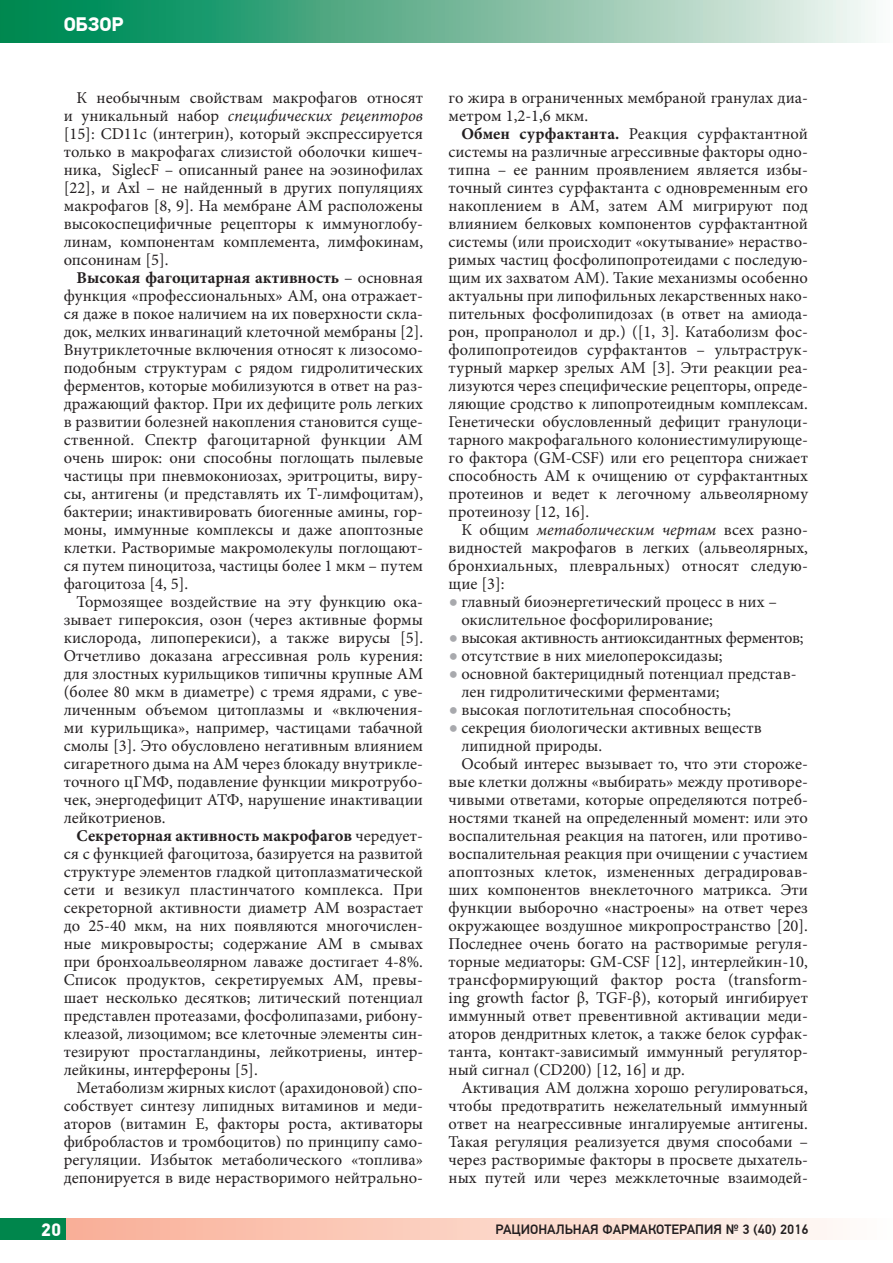
<style>
.page{position:relative;width:893px;height:1263px;background:#fff}
.page>*{position:absolute;margin:0;border:0;box-sizing:border-box;transform-origin:0 0}
.t1{font:700 19.5px "PF Din Text Pro";color:#fff}
.t2{font:700 18px "PF Din Text Pro";color:#fff}
.t3{font:16.5px/18px "Minion Pro";color:#231f20;text-align:justify}
.t4{font:16.5px "Minion Pro";letter-spacing:-.02em;color:#231f20}
.t5{font:500 13.5px "PF Din Text Pro";color:#231f20}
.s1{font-style:italic}
.s2{font-weight:700}
.s3{font-size:25.5px;color:#a8a9ad}
</style>
<div class="page">
<div style="left:43px;top:1218px;width:850px;height:21px;background:linear-gradient(to right,#f6ab91,#fffdfa)"></div>
<div style="left:0;top:1218px;width:65px;height:21px;background:#00864c"></div>
<div style="left:0;top:0;width:893px;height:43px;background:linear-gradient(to right,#007f46,#f9f4f1)"></div>
<p class="t1" style="left:64px;top:12px;width:61px">обзор</p>
<p class="t3" style="left:64px;top:89px;width:361px;text-indent:13px">К необычным свойствам макрофагов относят и уникальный набор <span class="s1">специфических рецепторов </span>[15]: СD11c (интегрин), который экспрессируется только в макрофагах слизистой оболочки кишеч&shy;ника, SiglecF – описанный ранее на эозинофилах [22], и Аxl – не найденный в других популяциях макрофагов [8, 9]. На мембране АМ расположены высокоспецифичные рецепторы к иммуноглобу&shy;линам, компонентам комплемента, лимфокинам, опсонинам [5].</p>
<p class="t3" style="left:64px;top:269px;width:361px;text-indent:13px"><span class="s2">Высокая фагоцитарная активность</span> – основная функция «профессиональных» АМ, она отражает&shy;ся даже в покое наличием на их поверхности скла&shy;док, мелких инвагинаций клеточной мембраны [2].<br>Внутриклеточные включения относят к лизосомо&shy;подобным структурам с рядом гидролитических ферментов, которые мобилизуются в ответ на раз&shy;дражающий фактор. При их дефиците роль легких в развитии болезней накопления становится суще&shy;ственной. Спектр фагоцитарной функции АМ очень широк: они способны поглощать пылевые частицы при пневмокониозах, эритроциты, виру&shy;сы, антигены (и представлять их Т-лимфоцитам), бактерии; инактивировать биогенные амины, гор&shy;моны, иммунные комплексы и даже апоптозные клетки. Растворимые макромолекулы поглощают&shy;ся путем пиноцитоза, частицы более 1 мкм – путем фагоцитоза [4, 5].</p>
<p class="t3" style="left:64px;top:593px;width:361px;text-indent:13px">Тормозящее воздействие на эту функцию ока&shy;зывает гипероксия, озон (через активные формы кислорода, липоперекиси), а также вирусы [5].<br>Отчетливо доказана агрессивная роль курения: для злостных курильщиков типичны крупные АМ (более 80 мкм в диаметре) с тремя ядрами, с уве&shy;личенным объемом цитоплазмы и «включения&shy;ми курильщика», например, частицами табачной смолы [3]. Это обусловлено негативным влиянием сигаретного дыма на АМ через блокаду внутрикле&shy;точного цГМФ, подавление функции микротрубо&shy;чек, энергодефицит АТФ, нарушение инактивации лейкотриенов.</p>
<p class="t3" style="left:64px;top:828px;width:361px;text-indent:13px"><span class="s2">Секреторная активность макрофагов</span> чередует&shy;ся с функцией фагоцитоза, базируется на развитой структуре элементов гладкой цитоплазматической сети и везикул пластинчатого комплекса. При секреторной активности диаметр АМ возрастает до 25-40 мкм, на них появляются многочислен&shy;ные микровыросты; содержание АМ в смывах при бронхоальвеолярном лаваже достигает 4-8%.<br>Список продуктов, секретируемых АМ, превы&shy;шает несколько десятков; литический потенциал представлен протеазами, фосфолипазами, рибону&shy;клеазой, лизоцимом; все клеточные элементы син&shy;тезируют простагландины, лейкотриены, интер&shy;лейкины, интерфероны [5].</p>
<p class="t3" style="left:64px;top:1080px;width:361px;text-indent:13px">Метаболизм жирных кислот (арахидоновой) спо&shy;собствует синтезу липидных витаминов и меди&shy;аторов (витамин E, факторы роста, активаторы фибробластов и тромбоцитов) по принципу само&shy;регуляции. Избыток метаболического «топлива» депонируется в виде нерастворимого нейтрально-</p>
<p class="t3" style="left:449px;top:90px;width:361px">го жира в ограниченных мембраной гранулах диа&shy;метром 1,2-1,6 мкм.</p>
<p class="t3" style="left:449px;top:126px;width:361px;text-indent:13px"><span class="s2">Обмен сурфактанта.</span> Реакция сурфактантной системы на различные агрессивные факторы одно&shy;типна – ее ранним проявлением является избы&shy;точный синтез сурфактанта с одновременным его накоплением в АМ, затем АМ мигрируют под влиянием белковых компонентов сурфактантной системы (или происходит «окутывание» нераство&shy;римых частиц фосфолипопротеидами с последую&shy;щим их захватом АМ). Такие механизмы особенно актуальны при липофильных лекарственных нако&shy;пительных фосфолипидозах (в ответ на амиода&shy;рон, пропранолол и др.) ([1, 3]. Катаболизм фос&shy;фолипопротеидов сурфактантов – ультраструк&shy;турный маркер зрелых АМ [3]. Эти реакции реа&shy;лизуются через специфические рецепторы, опреде&shy;ляющие сродство к липопротеидным комплексам.<br>Генетически обусловленный дефицит гранулоци&shy;тарного макрофагального колониестимулирующе&shy;го фактора (GM-CSF) или его рецептора снижает способность АМ к очищению от сурфактантных протеинов и ведет к легочному альвеолярному протеинозу [12, 16].</p>
<p class="t3" style="left:449px;top:522px;width:361px;text-indent:13px">К общим <span class="s1">метаболическим чертам</span> всех разно&shy;видностей макрофагов в легких (альвеолярных, бронхиальных, плевральных) относят следую&shy;щие [3]:</p>
<p class="t3" style="left:461px;top:593px;width:317px;text-indent:-13px"><span class="s3">•</span> главный биоэнергетический процесс в них – окислительное фосфорилирование;</p>
<p class="t4" style="left:449px;top:628px;width:356px"><span class="s3">•</span> высокая активность антиоксидантных ферментов;</p>
<p class="t3" style="left:449px;top:647px;width:276px"><span class="s3">•</span> отсутствие в них миелопероксидазы;</p>
<p class="t3" style="left:461px;top:665px;width:337px;text-indent:-13px"><span class="s3">•</span> основной бактерицидный потенциал представ&shy;лен гидролитическими ферментами;</p>
<p class="t3" style="left:449px;top:701px;width:284px"><span class="s3">•</span> высокая поглотительная способность;</p>
<p class="t3" style="left:449px;top:719px;width:315px"><span class="s3">•</span> секреция биологически активных веществ</p>
<p class="t3" style="left:461px;top:737px;width:142px">липидной природы.</p>
<p class="t3" style="left:461px;top:755px;width:348px">Особый интерес вызывает то, что эти стороже-</p>
<p class="t3" style="left:449px;top:773px;width:361px">вые клетки должны «выбирать» между противоре-</p>
<p class="t3" style="left:449px;top:791px;width:361px">чивыми ответами, которые определяются потреб-</p>
<p class="t3" style="left:449px;top:809px;width:361px">ностями тканей на определенный момент: или это</p>
<p class="t3" style="left:449px;top:827px;width:361px">воспалительная реакция на патоген, или противо-</p>
<p class="t3" style="left:449px;top:845px;width:361px">воспалительная реакция при очищении с участием</p>
<p class="t3" style="left:449px;top:863px;width:361px">апоптозных клеток, измененных деградировав-</p>
<p class="t3" style="left:449px;top:881px;width:361px">ших компонентов внеклеточного матрикса. Эти</p>
<p class="t3" style="left:449px;top:899px;width:361px">функции выборочно «настроены» на ответ через</p>
<p class="t3" style="left:449px;top:917px;width:361px">окружающее воздушное микропространство [20].</p>
<p class="t3" style="left:449px;top:935px;width:361px">Последнее очень богато на растворимые регуля-</p>
<p class="t3" style="left:449px;top:953px;width:361px">торные медиаторы: GM-CSF [12], интерлейкин-10,</p>
<p class="t3" style="left:449px;top:971px;width:361px">трансформирующий фактор роста (transform-</p>
<p class="t3" style="left:449px;top:989px;width:361px">ing growth factor β, TGF-β), который ингибирует</p>
<p class="t3" style="left:449px;top:1007px;width:361px">иммунный ответ превентивной активации меди-</p>
<p class="t3" style="left:449px;top:1025px;width:361px">аторов дендритных клеток, а также белок сурфак-</p>
<p class="t3" style="left:449px;top:1043px;width:361px">танта, контакт-зависимый иммунный регулятор-</p>
<p class="t3" style="left:449px;top:1061px;width:238px">ный сигнал (СD200) [12, 16] и др.</p>
<p class="t3" style="left:461px;top:1079px;width:348px">Активация АМ должна хорошо регулироваться,</p>
<p class="t3" style="left:449px;top:1097px;width:361px">чтобы предотвратить нежелательный иммунный</p>
<p class="t3" style="left:449px;top:1115px;width:361px">ответ на неагрессивные ингалируемые антигены.</p>
<p class="t3" style="left:449px;top:1133px;width:361px">Такая регуляция реализуется двумя способами –</p>
<p class="t3" style="left:449px;top:1151px;width:361px">через растворимые факторы в просвете дыхатель-</p>
<p class="t3" style="left:449px;top:1169px;width:361px">ных путей или через межклеточные взаимодей-</p>
<p class="t2" style="left:41px;top:1218px;width:21px">20</p>
<p class="t5" style="left:495px;top:1221px;width:314px">РАЦИОНАЛЬНАЯ ФАРМАКОТЕРАПИЯ № 3 (40) 2016</p>
</div>
